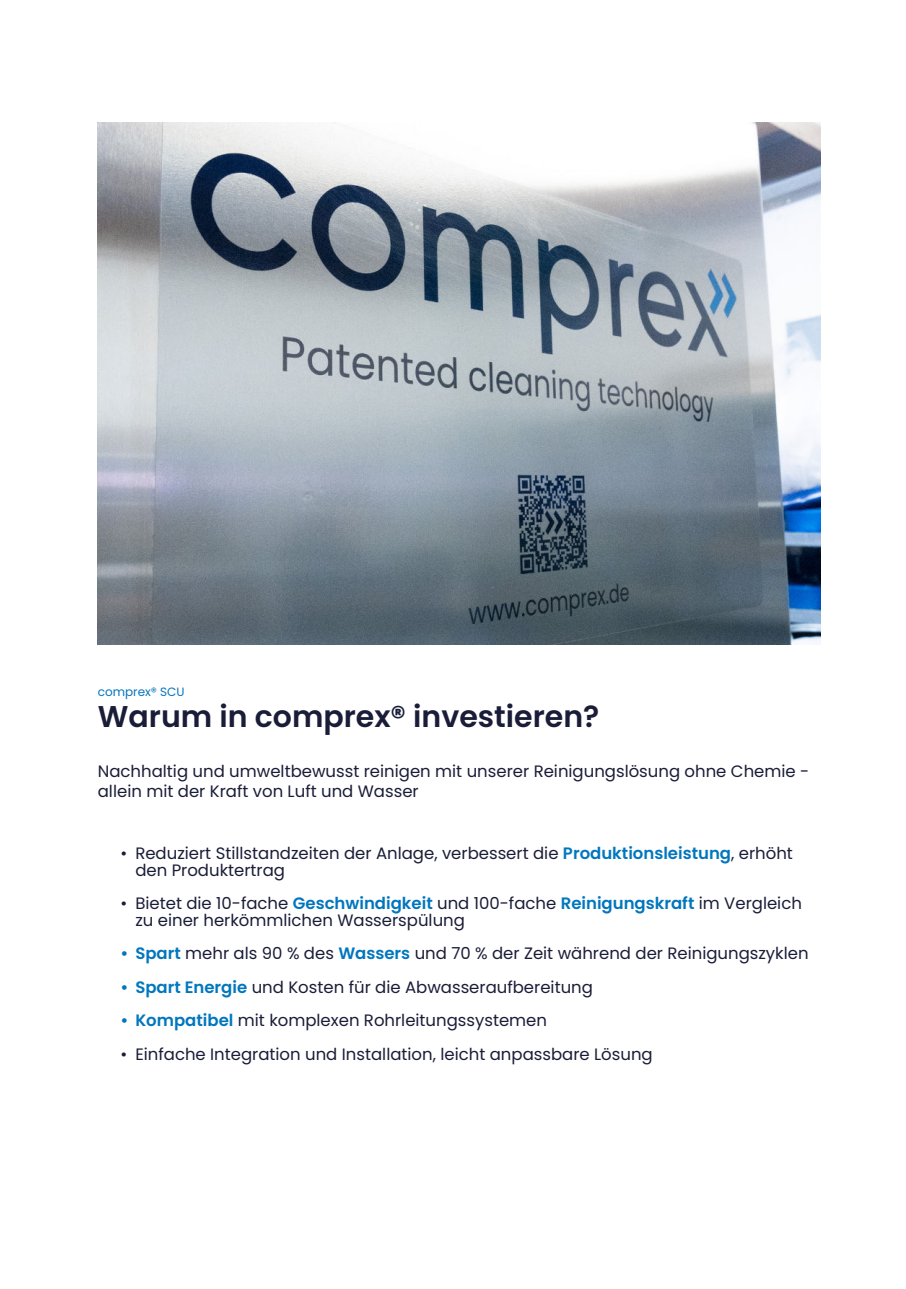
<style>
.page{position:relative;width:906px;height:1289px;background:#fff}
.page>*{position:absolute;margin:0;border:0;box-sizing:border-box;transform-origin:0 0}
.t1{font:600 30px "Poppins";color:#1a1d38}
.t2{font:16.5px/16.5px "Poppins";color:#1a1d38}
.t3{font:12px "Poppins";color:#0575bd}
.s1{font-weight:600;color:#0076be}
</style>
<div class="page">
<img style="left:98px;top:123px;width:723px;height:521px">
<p class="t3" style="left:98px;top:684px;width:88px">comprex® SCU</p>
<h1 class="t1" style="left:98px;top:704px;width:503px">Warum in comprex® investieren?</h1>
<p class="t2" style="left:98px;top:762px;width:713px;line-height:19.8px">Nachhaltig und umweltbewusst reinigen mit unserer Reinigungslösung ohne Chemie - allein mit der Kraft von Luft und Wasser</p>
<p class="t2" style="left:135px;top:845px;width:659px;text-indent:-15px">• Reduziert Stillstandzeiten der Anlage, verbessert die <span class="s1">Produktionsleistung</span>, erhöht den Produktertrag</p>
<p class="t2" style="left:135px;top:895px;width:668px;text-indent:-15px">• Bietet die 10-fache <span class="s1">Geschwindigkeit</span> und 100-fache <span class="s1">Reinigungskraft</span> im Vergleich zu einer herkömmlichen Wasserspülung</p>
<p class="t2" style="left:120px;top:945px;width:690px"><span class="s1">• Spart</span> mehr als 90 % des <span class="s1">Wassers</span> und 70 % der Zeit während der Reinigungszyklen</p>
<p class="t2" style="left:120px;top:979px;width:474px"><span class="s1">• Spart Energie</span> und Kosten für die Abwasseraufbereitung</p>
<p class="t2" style="left:120px;top:1012px;width:428px"><span class="s1">• Kompatibel</span> mit komplexen Rohrleitungssystemen</p>
<p class="t2" style="left:120px;top:1046px;width:534px">• Einfache Integration und Installation, leicht anpassbare Lösung</p>
</div>
